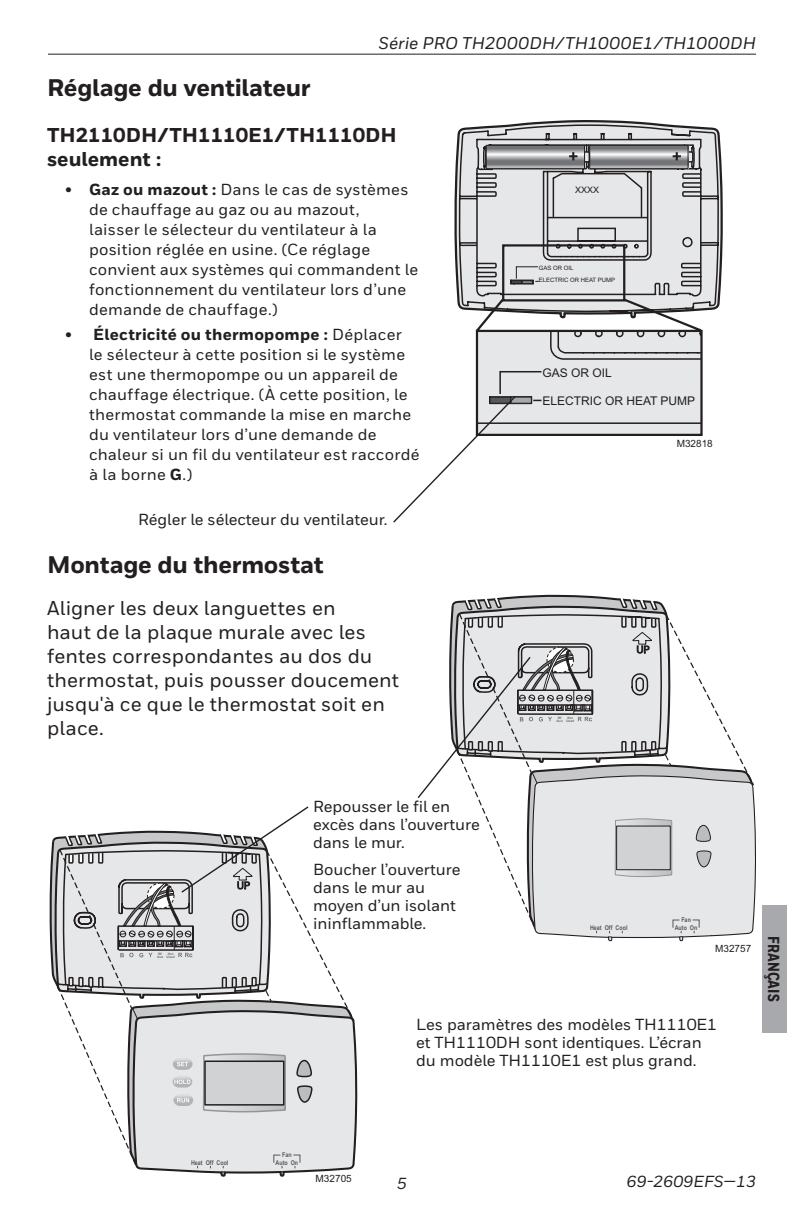
<style>
.page{position:relative;width:792px;height:1224px;background:#fff}
.page>*{position:absolute;margin:0;border:0;box-sizing:border-box;transform-origin:0 0}
.Red_Bar_Header{font:800 24px "Honeywell Sans";letter-spacing:-.015em;color:#231f20}
.Text_Sans{font:500 20px/24px "Honeywell Sans";letter-spacing:.005em;color:#231f20}
.Subhead{font:800 20px/24px "Honeywell Sans";color:#231f20}
.t1{font:italic 500 17px "Honeywell Sans";letter-spacing:.005em;color:#231f20}
.Caption_Bullet{font:500 16px/20px "Honeywell Sans";letter-spacing:.015em;color:#231f20}
.Captions{font:500 16px/18px "Honeywell Sans";letter-spacing:-.005em;color:#231f20}
.t2{font:italic 500 16px "Honeywell Sans";color:#231f20}
.t3{font:800 16px "Honeywell Cond";color:#231f20}
.t4{font:12px "Arial";color:#231f20}
.t5{font:10px "Arial";color:#231f20}
.t6{font:9px "Arial";color:#231f20}
.t7{font:700 6.6px "Arial Narrow";color:#57585a}
.t8{font:6px/12.6px "Arial";color:#231f20}
.t9{font:700 3.4px/3.4px "Arial";color:#6c6d70;text-align:center}
.s1{font-weight:800}
</style>
<div class="page">
<div style="left:762px;top:905px;width:25px;height:128px;background:#a8a9ad"></div>
<hr style="left:48px;top:54px;width:708px;height:1px;background:#231f20">
<svg style="left:454px;top:132px;width:269px;height:174px"></svg>
<svg style="left:458px;top:120px;width:261px;height:191px;background:#c7c7c9"></svg>
<svg style="left:684px;top:152px;width:9px;height:10px"></svg>
<div style="left:683px;top:151px;width:11px;height:12px;border:2px solid #231f20"></div>
<svg style="left:591px;top:147px;width:95px;height:20px;background:#9e9fa2"></svg>
<div style="left:589px;top:145px;width:99px;height:24px;border:1px solid #231f20"></div>
<svg style="left:673px;top:152px;width:8px;height:8px"></svg>
<div style="left:580px;top:152px;width:9px;height:10px;background:#e6e7e9"></div>
<div style="left:580px;top:151px;width:10px;height:12px;border:2px solid #231f20"></div>
<svg style="left:488px;top:147px;width:95px;height:20px;background:#9e9fa2"></svg>
<div style="left:486px;top:145px;width:99px;height:24px;border:1px solid #231f20"></div>
<svg style="left:569px;top:152px;width:8px;height:8px"></svg>
<svg style="left:474px;top:243px;width:230px;height:193px"></svg>
<svg style="left:393px;top:331px;width:309px;height:192px"></svg>
<svg style="left:417px;top:597px;width:338px;height:341px"></svg>
<svg style="left:51px;top:806px;width:305px;height:368px"></svg>
<p class="Red_Bar_Header" style="left:47px;top:73px;width:265px">Réglage du ventilateur</p>
<p class="t1" style="left:378px;top:33px;width:379px">Série PRO TH2000DH/TH1000E1/TH1000DH</p>
<p class="Subhead" style="left:47px;top:124px;width:351px">TH2110DH/TH1110E1/TH1110DH seulement :</p>
<p class="Caption_Bullet" style="left:89px;top:180px;width:331px;text-indent:-24px">• <span class="s1">Gaz ou mazout :</span> Dans le cas de systèmes de chauffage au gaz ou au mazout,<br>laisser le sélecteur du ventilateur à la position réglée en usine. (Ce réglage convient aux systèmes qui commandent le fonctionnement du ventilateur lors d’une demande de chauffage.)</p>
<p class="Caption_Bullet" style="left:89px;top:324px;width:332px;text-indent:-24px">• <span class="s1">Électricité ou thermopompe :</span> Déplacer<br>le sélecteur à cette position si le système est une thermopompe ou un appareil de chauffage électrique. (À cette position, le thermostat commande la mise en marche du ventilateur lors d’une demande de chaleur si un fil du ventilateur est raccordé à la borne <span class="s1">G</span>.)</p>
<p class="Captions" style="left:138px;top:511px;width:251px">Régler le sélecteur du ventilateur.</p>
<p class="Red_Bar_Header" style="left:47px;top:550px;width:278px">Montage du thermostat</p>
<p class="Text_Sans" style="left:47px;top:596px;width:353px">Aligner les deux languettes en<br>haut de la plaque murale avec les fentes correspondantes au dos du thermostat, puis pousser doucement jusqu'à ce que le thermostat soit en place.</p>
<p class="t6" style="left:575px;top:184px;width:26px">XXXX</p>
<p class="t8" style="left:539px;top:261px;width:78px">GAS OR OIL<br>ELECTRIC OR HEAT PUMP</p>
<p class="t4" style="left:542px;top:365px;width:71px">GAS OR OIL</p>
<p class="t4" style="left:542px;top:393px;width:154px">ELECTRIC OR HEAT PUMP</p>
<p class="t5" style="left:677px;top:437px;width:38px">M32818</p>
<p class="t9" style="left:557px;top:716px;width:8px">W/<br>Aux</p>
<p class="t9" style="left:566px;top:716px;width:10px">Not<br>Used</p>
<p class="t9" style="left:157px;top:952px;width:8px">W/<br>Aux</p>
<p class="t9" style="left:167px;top:952px;width:10px">Not<br>Used</p>
<p class="Captions" style="left:313px;top:798px;width:168px">Repousser le fil en excès dans l’ouverture dans le mur.</p>
<p class="Captions" style="left:313px;top:861px;width:149px">Boucher l’ouverture dans le mur au moyen d’un isolant ininflammable.</p>
<p class="t7" style="left:681px;top:915px;width:11px">Fan</p>
<p class="t7" style="left:590px;top:923px;width:39px">Heat Off Cool</p>
<p class="t7" style="left:675px;top:923px;width:24px">Auto On</p>
<p class="t5" style="left:715px;top:942px;width:38px">M32757</p>
<p class="Captions" style="left:416px;top:1016px;width:303px">Les paramètres des modèles TH1110E1 et TH1110DH sont identiques. L’écran du modèle TH1110E1 est plus grand.</p>
<p class="t3" style="left:784px;top:936px;width:67px;rotate:90deg">FRANÇAIS</p>
<p class="t7" style="left:282px;top:1150px;width:11px">Fan</p>
<p class="t7" style="left:191px;top:1158px;width:39px">Heat Off Cool</p>
<p class="t7" style="left:276px;top:1158px;width:24px">Auto On</p>
<p class="t5" style="left:316px;top:1172px;width:38px">M32705</p>
<p class="t2" style="left:397px;top:1174px;width:11px">5</p>
<p class="t2" style="left:627px;top:1172px;width:131px">69-2609EFS—13</p>
</div>
